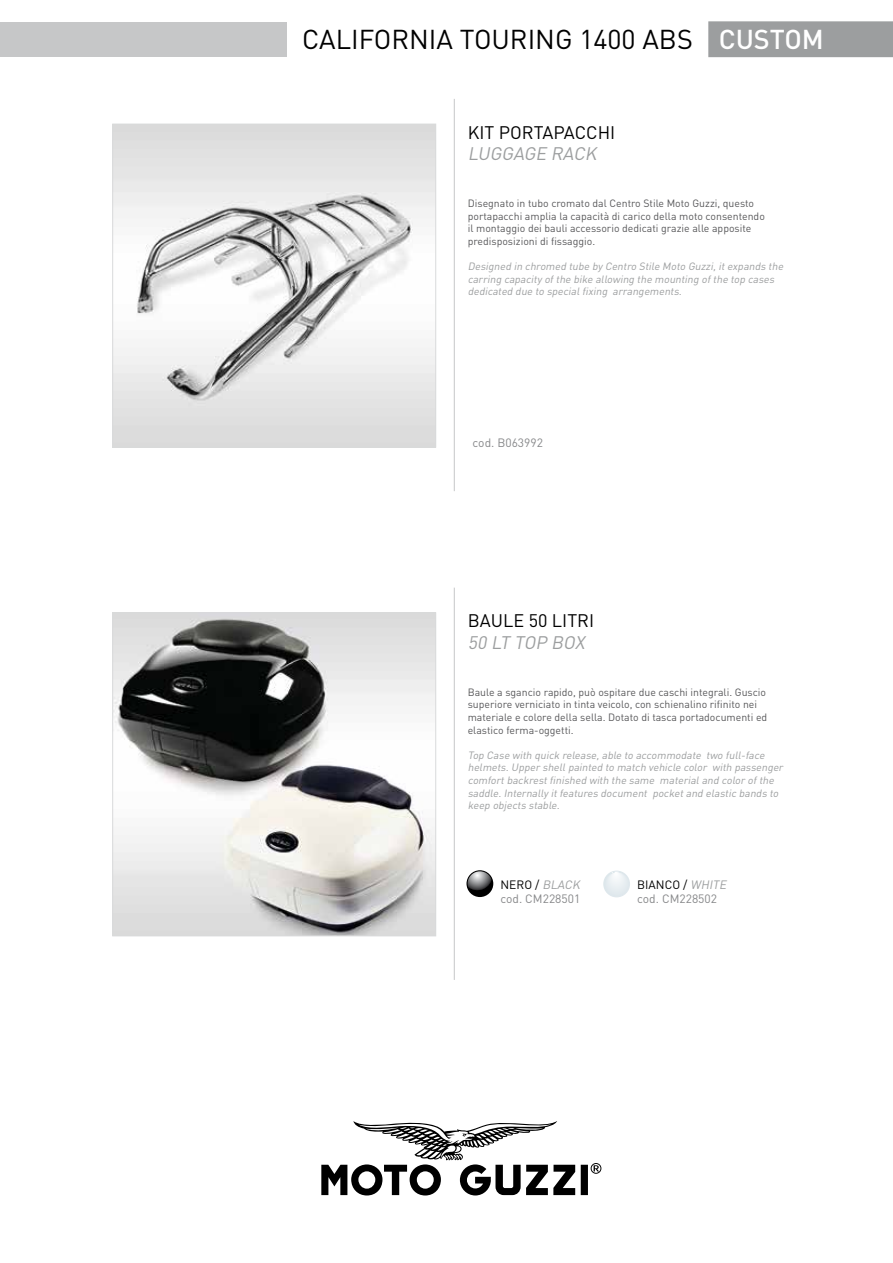
<style>
.page{position:relative;width:893px;height:1263px;background:#fff}
.page>*{position:absolute;margin:0;border:0;box-sizing:border-box;transform-origin:0 0}
.t1{font:27px "DIN";color:#000}
.t2{font:18px "DIN";color:#000}
.t3{font:italic 18px "DIN";color:#9c9e9f}
.t4{font:12px/14.4px "DIN";color:#87888a}
.t5{font:italic 10.5px/12.6px "DIN";color:#9c9e9f}
.t6{font:10.5px/12.6px "DIN";color:#58585a}
.s1{font-weight:500;color:#fff}
.s2{color:#000}
.s3{font-style:italic;color:#9c9e9f}
</style>
<div class="page">
<hr style="left:454px;top:99px;width:1px;height:392px;background:#c6c7c8">
<hr style="left:454px;top:588px;width:1px;height:392px;background:#c6c7c8">
<svg style="left:321px;top:1121px;width:280px;height:74px"></svg>
<svg style="left:466px;top:870px;width:27px;height:27px"></svg>
<svg style="left:468px;top:871px;width:24px;height:25px"></svg>
<svg style="left:603px;top:870px;width:27px;height:27px"></svg>
<div style="left:604px;top:872px;width:25px;height:24px;background:linear-gradient(to bottom,#f4f7f9,#e0e8ed);border-radius:12px"></div>
<div style="left:708px;top:21px;width:185px;height:36px;background:#9c9e9f"></div>
<div style="left:0;top:22px;width:287px;height:34px;background:#c6c7c8"></div>
<img style="left:114px;top:126px;width:320px;height:319px">
<div style="left:112px;top:124px;width:324px;height:323px;border:1px solid #d9dadb"></div>
<img style="left:114px;top:615px;width:320px;height:319px">
<div style="left:112px;top:613px;width:324px;height:323px;border:1px solid #d9dadb"></div>
<h1 class="t1" style="left:302px;top:23px;width:523px">CALIFORNIA TOURING 1400 ABS <span class="s1">CUSTOM</span></h1>
<h2 class="t2" style="left:468px;top:121px;width:149px">KIT PORTAPACCHI</h2>
<h2 class="t3" style="left:468px;top:143px;width:134px">LUGGAGE RACK</h2>
<p class="t6" style="left:468px;top:197px;width:299px">Disegnato in tubo cromato dal Centro Stile Moto Guzzi, questo portapacchi amplia la capacità di carico della moto consentendo il montaggio dei bauli accessorio dedicati grazie alle apposite predisposizioni di fissaggio.</p>
<p class="t5" style="left:468px;top:260px;width:319px">Designed in chromed tube by Centro Stile Moto Guzzi,itexpands the carring capacity ofthe bike allowing the mounting ofthe top cases dedicated due to specialfixing arrangements.</p>
<p class="t4" style="left:473px;top:435px;width:72px">cod. B063992</p>
<h2 class="t2" style="left:468px;top:610px;width:128px">BAULE 50 LITRI</h2>
<h2 class="t3" style="left:468px;top:631px;width:122px">50 LT TOP BOX</h2>
<p class="t6" style="left:468px;top:685px;width:301px">Baule a sgancio rapido, può ospitare due caschi integrali. Guscio superiore verniciato in tinta veicolo, con schienalino rifinito nei materiale e colore della sella. Dotato di tasca portadocumenti ed elastico ferma-oggetti.</p>
<p class="t5" style="left:468px;top:748px;width:319px">Top Case with quick release,able to accommodate two full-face helmets.Upper shellpainted to match vehicle color with passenger comfortbackrestfinished with the same materialand color ofthe saddle.Internally itfeatures document pocketand elastic bands to keep objects stable.</p>
<p class="t4" style="left:500px;top:877px;width:84px"><span class="s2">N E R O /</span> <span class="s3">BLACK </span>cod. CM228501</p>
<p class="t4" style="left:637px;top:877px;width:93px"><span class="s2">BIANCO /</span> <span class="s3">WHITE </span>cod. CM228502</p>
</div>
